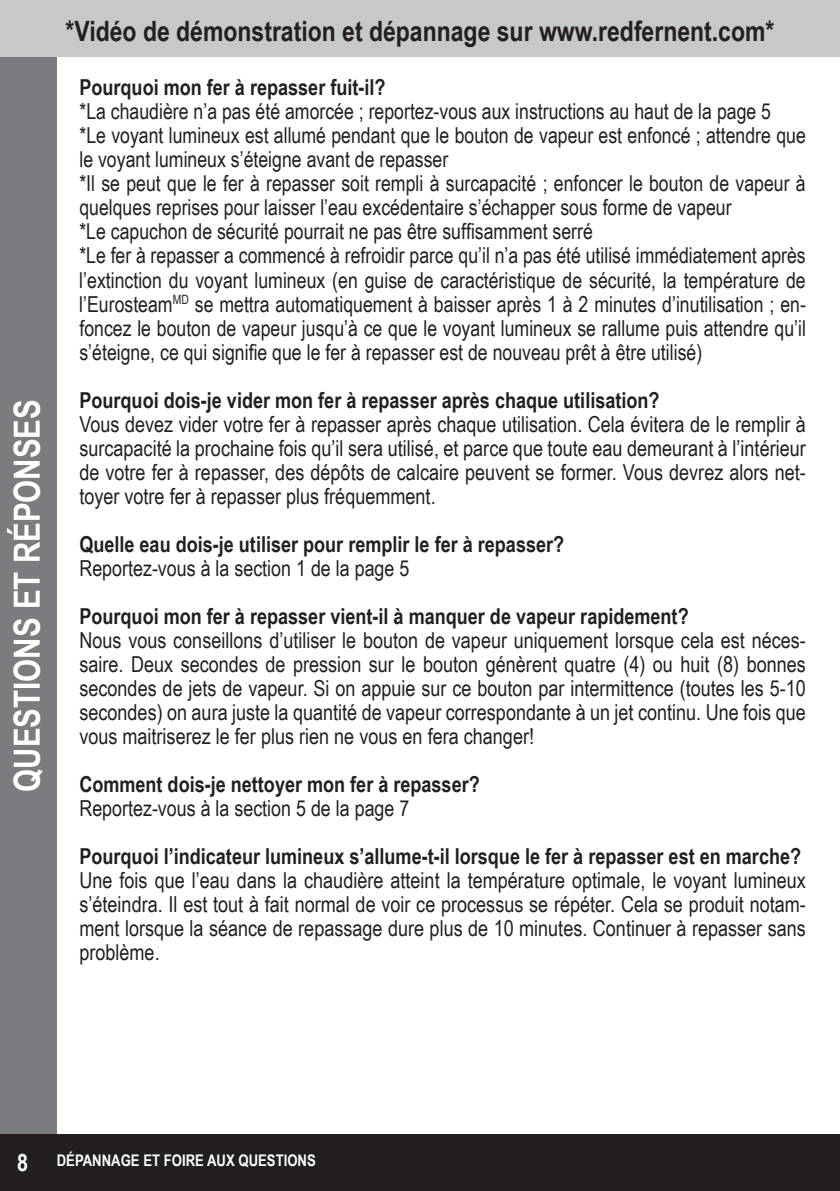
<style>
.page{position:relative;width:840px;height:1191px;background:#fff}
.page>*{position:absolute;margin:0;border:0;box-sizing:border-box;transform-origin:0 0}
.t1{font:700 36px "Arial Narrow";color:#fff}
.t2{font:700 28px "Arial Narrow";color:#231f20}
.t3{font:700 24px "Arial Narrow";color:#fff}
.t4{font:22px/24px "Arial Narrow";color:#231f20;text-align:justify}
.t5{font:700 22px "Arial Narrow";color:#231f20}
.t6{font:700 16px "Arial Narrow";color:#fff}
</style>
<div class="page">
<div style="left:0;top:0;width:57px;height:1191px;background:#7a7c7f"></div>
<div style="left:0;top:0;width:839px;height:57px;background:#c7c8ca"></div>
<div style="left:0;top:1134px;width:839px;height:57px;background:#231f20"></div>
<h1 class="t1" style="left:0;top:791px;width:394px;rotate:-90deg">QUESTIONS ET RÉPONSES</h1>
<p class="t2" style="left:65px;top:9px;width:710px">*Vidéo de démonstration et dépannage sur www.redfernent.com*</p>
<p class="t5" style="left:79px;top:71px;width:307px">Pourquoi mon fer à repasser fuit-il?</p>
<p class="t4" style="left:79px;top:99px;width:727px;text-align:left">*La chaudière n’a pas été amorcée ; reportez-vous aux instructions au haut de la page 5<br>*Le voyant lumineux est allumé pendant que le bouton de vapeur est enfoncé ; attendre que le voyant lumineux s’éteigne avant de repasser<br>*Il se peut que le fer à repasser soit rempli à surcapacité ; enfoncer le bouton de vapeur à quelques reprises pour laisser l’eau excédentaire s’échapper sous forme de vapeur<br>*Le capuchon de sécurité pourrait ne pas être suffisamment serré<br>*Le fer à repasser a commencé à refroidir parce qu’il n’a pas été utilisé immédiatement après l’extinction du voyant lumineux (en guise de caractéristique de sécurité, la température de l’Eurosteam<sup>MD</sup> se mettra automatiquement à baisser après 1 à 2 minutes d’inutilisation ; en&shy;foncez le bouton de vapeur jusqu’à ce que le voyant lumineux se rallume puis attendre qu’il s’éteigne, ce qui signifie que le fer à repasser est de nouveau prêt à être utilisé)</p>
<p class="t5" style="left:79px;top:383px;width:581px">Pourquoi dois-je vider mon fer à repasser après chaque utilisation?</p>
<p class="t4" style="left:79px;top:411px;width:727px">Vous devez vider votre fer à repasser après chaque utilisation. Cela évitera de le remplir à surcapacité la prochaine fois qu’il sera utilisé, et parce que toute eau demeurant à l’intérieur de votre fer à repasser, des dépôts de calcaire peuvent se former. Vous devrez alors net&shy;toyer votre fer à repasser plus fréquemment.</p>
<p class="t5" style="left:79px;top:527px;width:486px">Quelle eau dois-je utiliser pour remplir le fer à repasser?</p>
<p class="t4" style="left:79px;top:555px;width:331px">Reportez-vous à la section 1 de la page 5</p>
<p class="t5" style="left:79px;top:599px;width:610px">Pourquoi mon fer à repasser vient-il à manquer de vapeur rapidement?</p>
<p class="t4" style="left:79px;top:627px;width:727px">Nous vous conseillons d’utiliser le bouton de vapeur uniquement lorsque cela est néces&shy;saire. Deux secondes de pression sur le bouton génèrent quatre (4) ou huit (8) bonnes secondes de jets de vapeur. Si on appuie sur ce bouton par intermittence (toutes les 5-10 secondes) on aura juste la quantité de vapeur correspondante à un jet continu. Une fois que vous maitriserez le fer plus rien ne vous en fera changer!</p>
<p class="t5" style="left:79px;top:767px;width:402px">Comment dois-je nettoyer mon fer à repasser?</p>
<p class="t4" style="left:79px;top:795px;width:331px">Reportez-vous à la section 5 de la page 7</p>
<p class="t5" style="left:79px;top:839px;width:722px">Pourquoi l’indicateur lumineux s’allume-t-il lorsque le fer à repasser est en marche?</p>
<p class="t4" style="left:79px;top:867px;width:727px">Une fois que l’eau dans la chaudière atteint la température optimale, le voyant lumineux s’éteindra. Il est tout à fait normal de voir ce processus se répéter. Cela se produit notam&shy;ment lorsque la séance de repassage dure plus de 10 minutes. Continuer à repasser sans problème.</p>
<p class="t3" style="left:17px;top:1144px;width:12px">8</p>
<p class="t6" style="left:57px;top:1148px;width:260px">DÉPANNAGE ET FOIRE AUX QUESTIONS</p>
</div>
